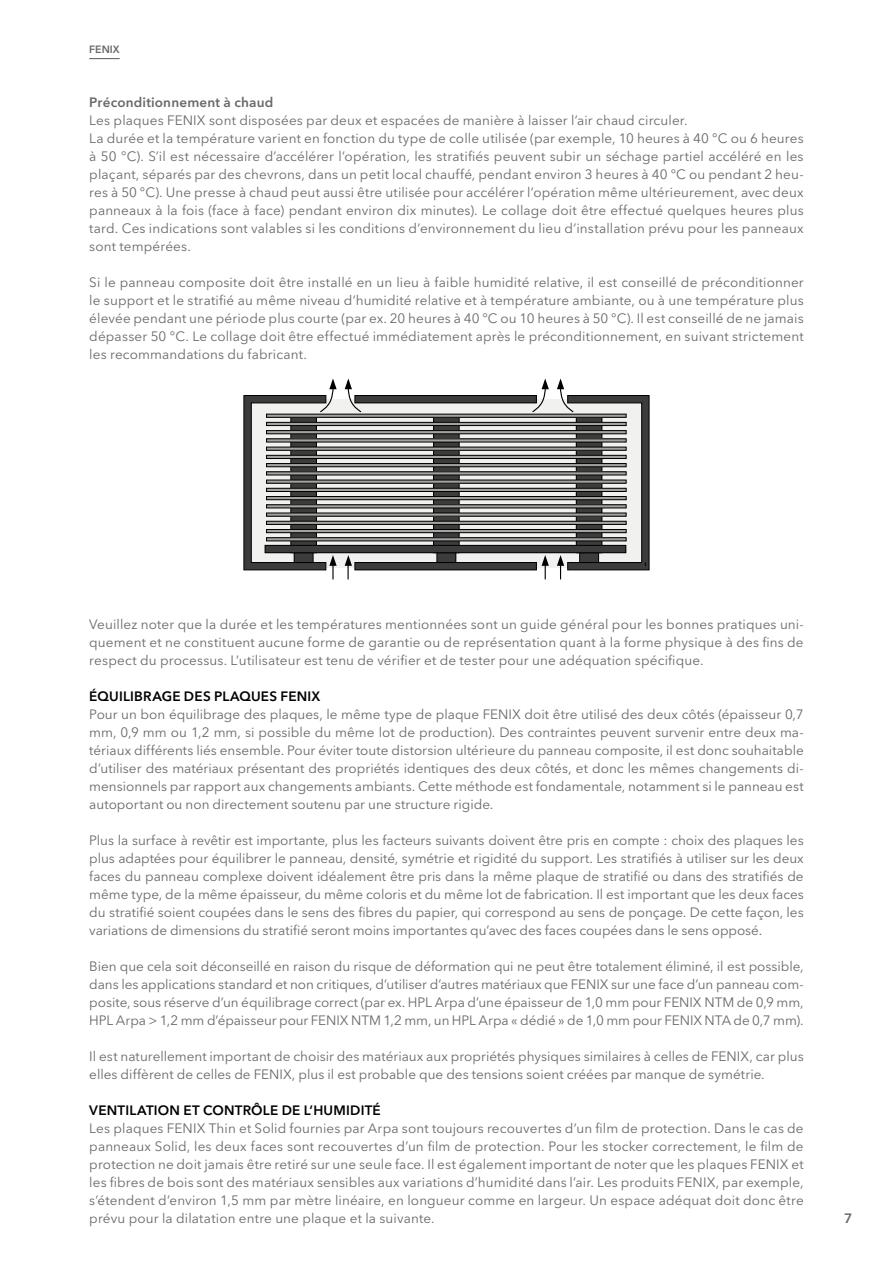
<style>
.page{position:relative;width:893px;height:1263px;background:#fff}
.page>*{position:absolute;margin:0;border:0;box-sizing:border-box;transform-origin:0 0}
.t1{font:13.5px/18px "Avenir Next LT Pro";letter-spacing:.01em;color:#6b676b;text-align:justify}
.t2{font:600 13.5px "Avenir Next LT Pro";letter-spacing:.015em;color:#000}
.t3{font:600 13.5px "Avenir Next LT Pro";letter-spacing:.015em;color:#6b676b}
.t4{font:600 10.5px "Avenir Next LT Pro";color:#6b676b}
</style>
<div class="page">
<hr style="left:89px;top:58px;width:31px;height:1px;background:#6b676b">
<svg style="left:337px;top:399px;width:220px;height:168px;fill:#f1f1f0"></svg>
<svg style="left:435px;top:417px;width:22px;height:128px;background:#434241"></svg>
<div style="left:433px;top:415px;width:26px;height:138px;border:1px solid #000"></div>
<div style="left:437px;top:553px;width:19px;height:9px;background:#3d3c3c"></div>
<div style="left:437px;top:553px;width:19px;height:10px;border:1px solid #000"></div>
<div style="left:265px;top:545px;width:361px;height:8px;background:#3d3c3c"></div>
<div style="left:265px;top:545px;width:361px;height:8px;border:1px solid #000"></div>
<div style="left:266px;top:537px;width:360px;height:4px;border:1px solid #000"></div>
<div style="left:266px;top:529px;width:360px;height:4px;border:1px solid #000"></div>
<div style="left:266px;top:521px;width:360px;height:4px;border:1px solid #000"></div>
<div style="left:266px;top:496px;width:360px;height:4px;border:1px solid #000"></div>
<div style="left:266px;top:455px;width:360px;height:4px;border:1px solid #000"></div>
<div style="left:266px;top:463px;width:360px;height:4px;border:1px solid #000"></div>
<div style="left:266px;top:488px;width:360px;height:4px;border:1px solid #000"></div>
<div style="left:266px;top:430px;width:360px;height:4px;border:1px solid #000"></div>
<div style="left:266px;top:422px;width:360px;height:4px;border:1px solid #000"></div>
<div style="left:355px;top:562px;width:181px;height:8px;background:#3d3c3c"></div>
<div style="left:355px;top:562px;width:182px;height:8px;border:1px solid #000"></div>
<div style="left:355px;top:395px;width:181px;height:8px;background:#3d3c3c"></div>
<div style="left:355px;top:395px;width:182px;height:8px;border:1px solid #000"></div>
<svg style="left:345px;top:378px;width:17px;height:35px"></svg>
<svg style="left:531px;top:378px;width:18px;height:35px"></svg>
<svg style="left:244px;top:378px;width:93px;height:201px"></svg>
<svg style="left:345px;top:555px;width:7px;height:24px"></svg>
<svg style="left:542px;top:555px;width:7px;height:24px"></svg>
<svg style="left:557px;top:378px;width:92px;height:201px"></svg>
<p class="t4" style="left:89px;top:43px;width:32px">FENIX</p>
<p class="t3" style="left:89px;top:94px;width:186px">Préconditionnement à chaud</p>
<p class="t1" style="left:89px;top:111px;width:716px;text-align:left">Les plaques FENIX sont disposées par deux et espacées de manière à laisser l’air chaud circuler.<br>La durée et la température varient en fonction du type de colle utilisée (par exemple, 10 heures à 40 °C ou 6 heures à 50 °C). S’il est nécessaire d’accélérer l’opération, les stratifiés peuvent subir un séchage partiel accéléré en les plaçant, séparés par des chevrons, dans un petit local chauffé, pendant environ 3 heures à 40 °C ou pendant 2 heu&shy;res à 50 °C). Une presse à chaud peut aussi être utilisée pour accélérer l’opération même ultérieurement, avec deux panneaux à la fois (face à face) pendant environ dix minutes). Le collage doit être effectué quelques heures plus tard. Ces indications sont valables si les conditions d’environnement du lieu d’installation prévu pour les panneaux sont tempérées.</p>
<p class="t1" style="left:89px;top:273px;width:716px">Si le panneau composite doit être installé en un lieu à faible humidité relative, il est conseillé de préconditionner le support et le stratifié au même niveau d’humidité relative et à température ambiante, ou à une température plus élevée pendant une période plus courte (par ex. 20 heures à 40 °C ou 10 heures à 50 °C). Il est conseillé de ne jamais dépasser 50 °C. Le collage doit être effectué immédiatement après le préconditionnement, en suivant strictement les recommandations du fabricant.</p>
<p class="t1" style="left:89px;top:615px;width:716px">Veuillez noter que la durée et les températures mentionnées sont un guide général pour les bonnes pratiques uni&shy;quement et ne constituent aucune forme de garantie ou de représentation quant à la forme physique à des fins de respect du processus. L’utilisateur est tenu de vérifier et de tester pour une adéquation spécifique.</p>
<p class="t2" style="left:89px;top:688px;width:233px">ÉQUILIBRAGE DES PLAQUES FENIX</p>
<p class="t1" style="left:89px;top:705px;width:716px">Pour un bon équilibrage des plaques, le même type de plaque FENIX doit être utilisé des deux côtés (épaisseur 0,7 mm, 0,9 mm ou 1,2 mm, si possible du même lot de production). Des contraintes peuvent survenir entre deux ma&shy;tériaux différents liés ensemble. Pour éviter toute distorsion ultérieure du panneau composite, il est donc souhaitable d’utiliser des matériaux présentant des propriétés identiques des deux côtés, et donc les mêmes changements di&shy;mensionnels par rapport aux changements ambiants. Cette méthode est fondamentale, notamment si le panneau est autoportant ou non directement soutenu par une structure rigide.</p>
<p class="t1" style="left:89px;top:831px;width:716px">Plus la surface à revêtir est importante, plus les facteurs suivants doivent être pris en compte : choix des plaques les plus adaptées pour équilibrer le panneau, densité, symétrie et rigidité du support. Les stratifiés à utiliser sur les deux faces du panneau complexe doivent idéalement être pris dans la même plaque de stratifié ou dans des stratifiés de même type, de la même épaisseur, du même coloris et du même lot de fabrication. Il est important que les deux faces du stratifié soient coupées dans le sens des fibres du papier, qui correspond au sens de ponçage. De cette façon, les variations de dimensions du stratifié seront moins importantes qu’avec des faces coupées dans le sens opposé.</p>
<p class="t1" style="left:89px;top:957px;width:716px">Bien que cela soit déconseillé en raison du risque de déformation qui ne peut être totalement éliminé, il est possible, dans les applications standard et non critiques, d’utiliser d’autres matériaux que FENIX sur une face d’un panneau com&shy;posite, sous réserve d’un équilibrage correct (par ex. HPL Arpa d’une épaisseur de 1,0 mm pour FENIX NTM de 0,9 mm, HPL Arpa &gt; 1,2 mm d’épaisseur pour FENIX NTM 1,2 mm, un HPL Arpa « dédié » de 1,0 mm pour FENIX NTA de 0,7 mm).</p>
<p class="t1" style="left:89px;top:1047px;width:716px">Il est naturellement important de choisir des matériaux aux propriétés physiques similaires à celles de FENIX, car plus elles diffèrent de celles de FENIX, plus il est probable que des tensions soient créées par manque de symétrie.</p>
<p class="t2" style="left:89px;top:1102px;width:293px">VENTILATION ET CONTRÔLE DE L’HUMIDITÉ</p>
<p class="t1" style="left:89px;top:1119px;width:716px">Les plaques FENIX Thin et Solid fournies par Arpa sont toujours recouvertes d’un film de protection. Dans le cas de panneaux Solid, les deux faces sont recouvertes d’un film de protection. Pour les stocker correctement, le film de protection ne doit jamais être retiré sur une seule face. Il est également important de noter que les plaques FENIX et les fibres de bois sont des matériaux sensibles aux variations d’humidité dans l’air. Les produits FENIX, par exemple, s’étendent d’environ 1,5 mm par mètre linéaire, en longueur comme en largeur. Un espace adéquat doit donc être prévu pour la dilatation entre une plaque et la suivante.</p>
<p class="t3" style="left:844px;top:1210px;width:10px">7</p>
</div>
